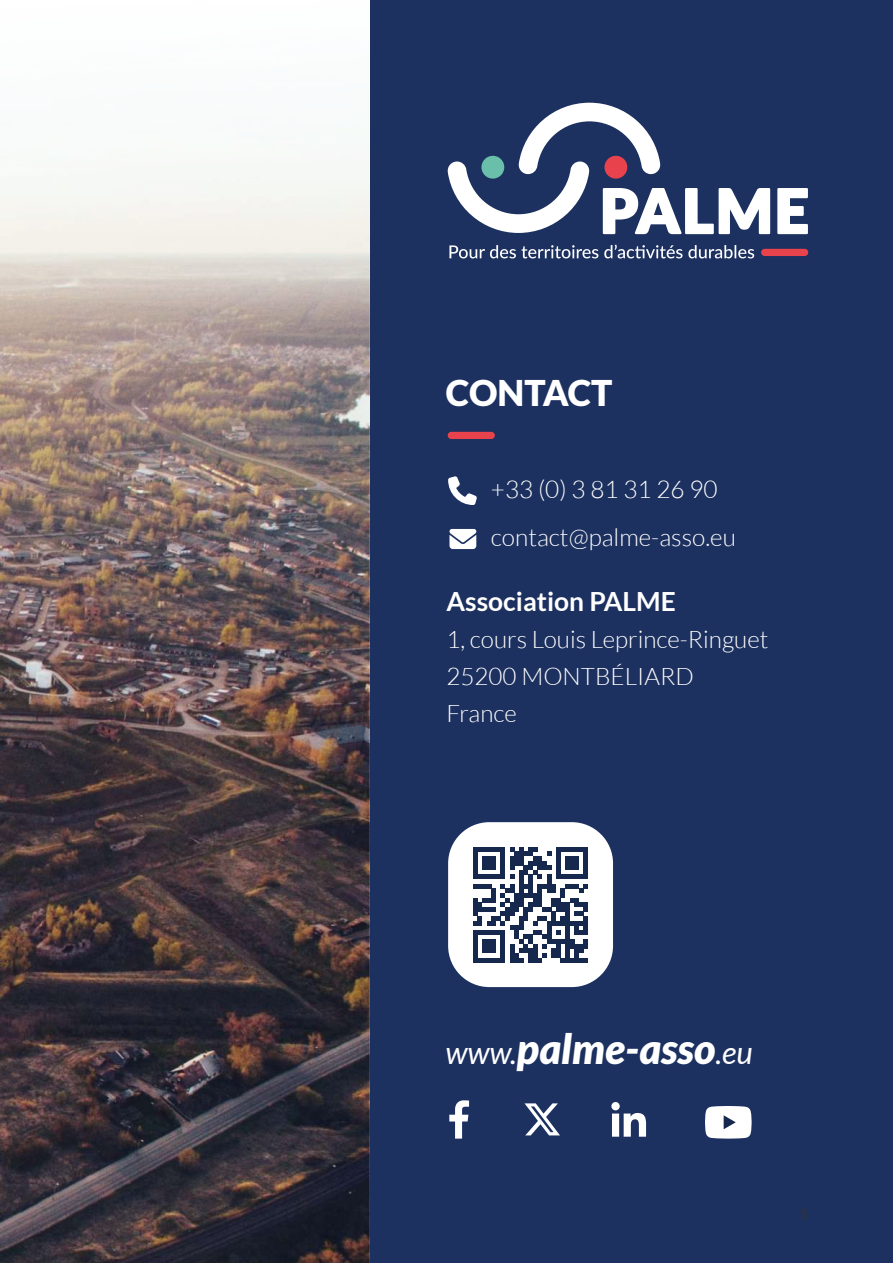
<style>
.page{position:relative;width:893px;height:1263px;background:#1d3160}
.page>*{position:absolute;margin:0;border:0;box-sizing:border-box;transform-origin:0 0}
.t1{font:italic 900 41.4px "Lato";color:#fff}
.t2{font:900 35.55px "Lato";color:#fff}
.t3{font:700 26.4px "Lato";color:#fff}
.t4{font:300 24.45px "Lato";color:#fff}
.t5{font:300 24.15px/37px "Lato";color:#fff}
.t6{font:13.5px "Lato";color:#333}
.s1{font-weight:400;font-size:31.05px}
</style>
<div class="page">
<img style="left:0;top:0;width:370px;height:1263px">
<svg style="left:449px;top:1100px;width:20px;height:38px"></svg>
<svg style="left:611px;top:1102px;width:35px;height:35px"></svg>
<svg style="left:705px;top:1106px;width:47px;height:32px;background:#e4e6eb"></svg>
<div style="left:448px;top:822px;width:165px;height:165px;background:#fff;border-radius:41px"></div>
<svg style="left:473px;top:847px;width:115px;height:115px"></svg>
<svg style="left:525px;top:1103px;width:35px;height:32px"></svg>
<svg style="left:447px;top:103px;width:361px;height:131px"></svg>
<svg style="left:449px;top:245px;width:305px;height:13px"></svg>
<div style="left:761px;top:249px;width:47px;height:7px;background:#e8424c;border-radius:4px"></div>
<div style="left:448px;top:432px;width:47px;height:7px;background:#e8424c;border-radius:4px"></div>
<svg style="left:449px;top:529px;width:27px;height:20px"></svg>
<svg style="left:448px;top:476px;width:29px;height:29px"></svg>
<h2 class="t2" style="left:446px;top:378px;width:168px">CONTACT</h2>
<p class="t4" style="left:491px;top:478px;width:228px">+33 (0) 3 81 31 26 90</p>
<p class="t4" style="left:491px;top:526px;width:246px">contact@palme-asso.eu</p>
<p class="t3" style="left:446px;top:590px;width:231px">Association PALME</p>
<p class="t5" style="left:446px;top:622px;width:323px">1, cours Louis Leprince-Ringuet<br>25200 MONTBÉLIARD<br>France</p>
<h1 class="t1" style="left:445px;top:1030px;width:309px"><span class="s1">www.</span>palme-asso<span class="s1">.eu</span></h1>
<p class="t6" style="left:800px;top:1208px;width:9px">5</p>
</div>
